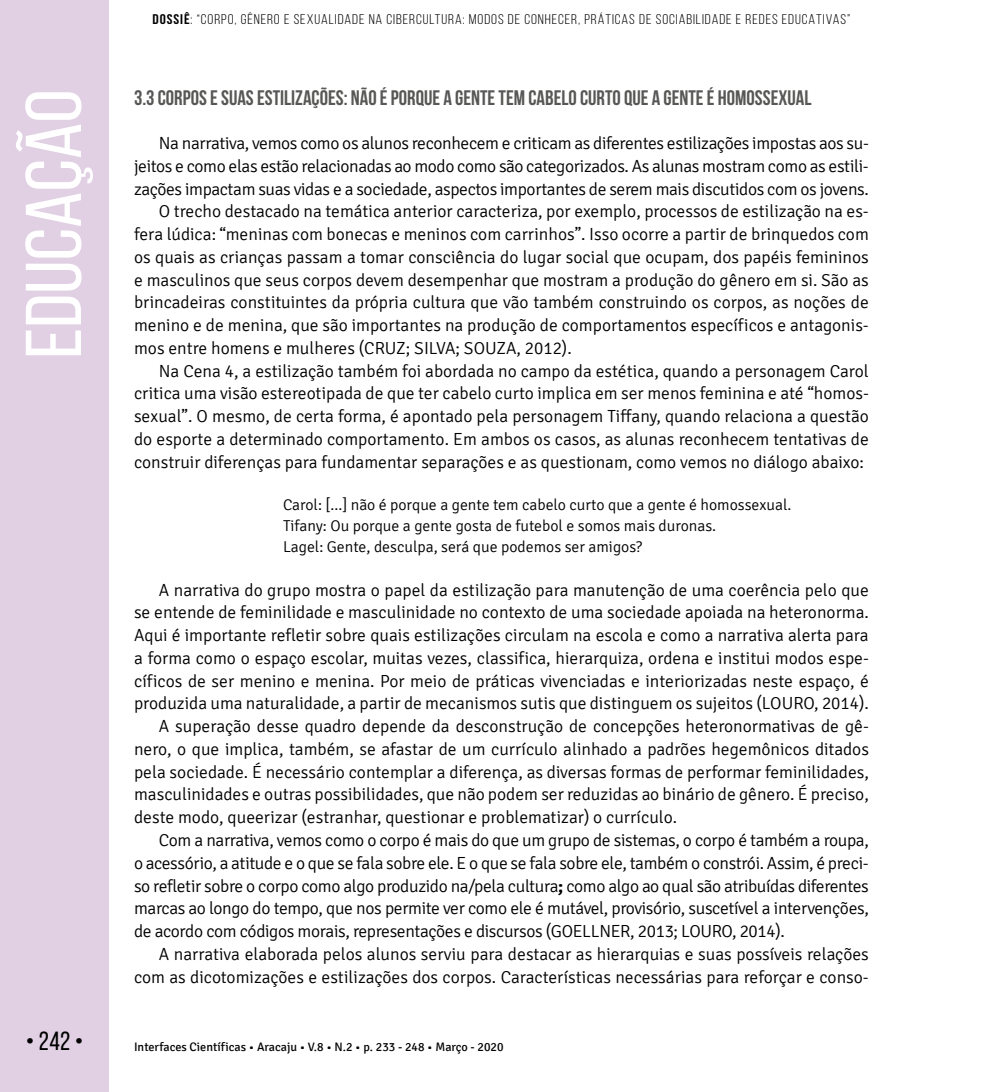
<style>
.page{position:relative;width:993px;height:1092px;background:#fff}
.page>*{position:absolute;margin:0;border:0;box-sizing:border-box;transform-origin:0 0}
.t1{font:78.75px "Bebas Neue";color:#fff;scale:1.09 1}
.t2{font:26.25px "Bebas Neue";color:#000}
.t3{font:700 21px "Bebas Neue";color:#575756}
.t4{font:300 17.5px "Signika";color:#000}
.t5{font:300 17.5px "Signika";letter-spacing:-.02em;color:#000}
.t6{font:300 15.75px/21px "Signika";color:#000}
.t7{font:14px "Bebas Neue";letter-spacing:.06em;color:#000;scale:1.1 1}
.t8{font:12.25px "Signika";color:#000}
.s1{font-weight:700}
</style>
<div class="page">
<div style="left:0;top:0;width:109px;height:1091px;background:#e1d0e4"></div>
<h1 class="t1" style="left:11px;top:358px;width:248px;rotate:-90deg">EDUCAÇÃO</h1>
<p class="t7" style="left:152px;top:11px;width:635px"><span class="s1">DOSSIÊ</span>: “CORPO, GÊNERO E SEXUALIDADE NA CIBERCULTURA: MODOS DE CONHECER, PRÁTICAS DE SOCIABILIDADE E REDES EDUCATIVAS”</p>
<p class="t3" style="left:134px;top:86px;width:678px">3.3 CORPOS E SUAS ESTILIZAÇÕES: NÃO É PORQUE A GENTE TEM CABELO CURTO QUE A GENTE É HOMOSSEXUAL</p>
<p class="t5" style="left:159px;top:134px;width:711px">Na narrativa, vemos como os alunos reconhecem e criticam as diferentes estilizações impostas aos su-</p>
<p class="t5" style="left:134px;top:156px;width:736px">jeitos e como elas estão relacionadas ao modo como são categorizados. As alunas mostram como as estili-</p>
<p class="t5" style="left:134px;top:179px;width:736px">zações impactam suas vidas e a sociedade, aspectos importantes de serem mais discutidos com os jovens.</p>
<p class="t4" style="left:159px;top:202px;width:711px">O trecho destacado na temática anterior caracteriza, por exemplo, processos de estilização na es-</p>
<p class="t4" style="left:134px;top:225px;width:736px">fera lúdica: “meninas com bonecas e meninos com carrinhos”. Isso ocorre a partir de brinquedos com</p>
<p class="t4" style="left:134px;top:247px;width:736px">os quais as crianças passam a tomar consciência do lugar social que ocupam, dos papéis femininos</p>
<p class="t4" style="left:134px;top:270px;width:736px">e masculinos que seus corpos devem desempenhar que mostram a produção do gênero em si. São as</p>
<p class="t4" style="left:134px;top:293px;width:736px">brincadeiras constituintes da própria cultura que vão também construindo os corpos, as noções de</p>
<p class="t4" style="left:134px;top:316px;width:736px">menino e de menina, que são importantes na produção de comportamentos específicos e antagonis-</p>
<p class="t4" style="left:134px;top:338px;width:439px">mos entre homens e mulheres (CRUZ; SILVA; SOUZA, 2012).</p>
<p class="t4" style="left:159px;top:361px;width:711px">Na Cena 4, a estilização também foi abordada no campo da estética, quando a personagem Carol</p>
<p class="t4" style="left:134px;top:384px;width:736px">critica uma visão estereotipada de que ter cabelo curto implica em ser menos feminina e até “homos-</p>
<p class="t4" style="left:134px;top:407px;width:736px">sexual”. O mesmo, de certa forma, é apontado pela personagem Tiffany, quando relaciona a questão</p>
<p class="t4" style="left:134px;top:429px;width:736px">do esporte a determinado comportamento. Em ambos os casos, as alunas reconhecem tentativas de</p>
<p class="t4" style="left:134px;top:452px;width:731px">construir diferenças para fundamentar separações e as questionam, como vemos no diálogo abaixo:</p>
<p class="t6" style="left:283px;top:494px;width:510px">Carol: [...] não é porque a gente tem cabelo curto que a gente é homossexual.<br>Tifany: Ou porque a gente gosta de futebol e somos mais duronas.<br>Lagel: Gente, desculpa, será que podemos ser amigos?</p>
<p class="t4" style="left:159px;top:580px;width:711px">A narrativa do grupo mostra o papel da estilização para manutenção de uma coerência pelo que</p>
<p class="t4" style="left:134px;top:603px;width:736px">se entende de feminilidade e masculinidade no contexto de uma sociedade apoiada na heteronorma.</p>
<p class="t4" style="left:134px;top:625px;width:736px">Aqui é importante refletir sobre quais estilizações circulam na escola e como a narrativa alerta para</p>
<p class="t4" style="left:134px;top:648px;width:736px">a forma como o espaço escolar, muitas vezes, classifica, hierarquiza, ordena e institui modos espe-</p>
<p class="t4" style="left:134px;top:671px;width:736px">cíficos de ser menino e menina. Por meio de práticas vivenciadas e interiorizadas neste espaço, é</p>
<p class="t4" style="left:134px;top:694px;width:736px">produzida uma naturalidade, a partir de mecanismos sutis que distinguem os sujeitos (LOURO, 2014).</p>
<p class="t4" style="left:159px;top:716px;width:711px">A superação desse quadro depende da desconstrução de concepções heteronormativas de gê-</p>
<p class="t4" style="left:134px;top:739px;width:736px">nero, o que implica, também, se afastar de um currículo alinhado a padrões hegemônicos ditados</p>
<p class="t4" style="left:134px;top:762px;width:736px">pela sociedade. É necessário contemplar a diferença, as diversas formas de performar feminilidades,</p>
<p class="t4" style="left:134px;top:785px;width:736px">masculinidades e outras possibilidades, que não podem ser reduzidas ao binário de gênero. É preciso,</p>
<p class="t4" style="left:134px;top:807px;width:544px">deste modo, queerizar (estranhar, questionar e problematizar) o currículo.</p>
<p class="t5" style="left:159px;top:830px;width:711px">Com a narrativa, vemos como o corpo é mais do que um grupo de sistemas, o corpo é também a roupa,</p>
<p class="t5" style="left:134px;top:853px;width:736px">o acessório, a atitude e o que se fala sobre ele. E o que se fala sobre ele, também o constrói. Assim, é preci-</p>
<p class="t5" style="left:134px;top:876px;width:736px">so refletir sobre o corpo como algo produzido na/pela cultura<span class="s1">;</span> como algo ao qual são atribuídas diferentes</p>
<p class="t5" style="left:134px;top:898px;width:736px">marcas ao longo do tempo, que nos permite ver como ele é mutável, provisório, suscetível a intervenções,</p>
<p class="t5" style="left:134px;top:921px;width:652px">de acordo com códigos morais, representações e discursos (GOELLNER, 2013; LOURO, 2014).</p>
<p class="t4" style="left:159px;top:944px;width:711px">A narrativa elaborada pelos alunos serviu para destacar as hierarquias e suas possíveis relações</p>
<p class="t4" style="left:134px;top:967px;width:736px">com as dicotomizações e estilizações dos corpos. Características necessárias para reforçar e conso-</p>
<h2 class="t2" style="left:26px;top:1026px;width:59px">• 242 •</h2>
<p class="t8" style="left:134px;top:1040px;width:371px">Interfaces Científicas • Aracaju • V.8 • N.2 • p. 233 - 248 • Março - 2020</p>
</div>
